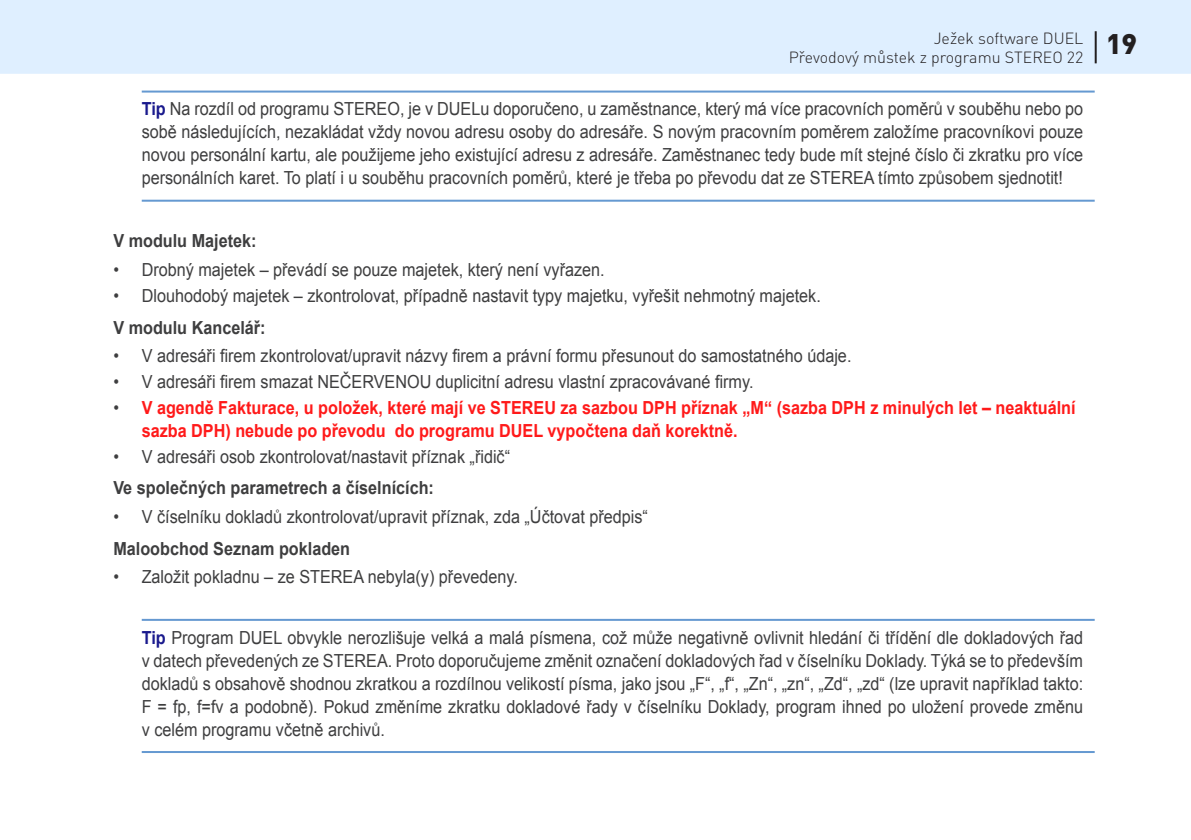
<style>
.page{position:relative;width:1191px;height:840px;background:#fff}
.page>*{position:absolute;margin:0;border:0;box-sizing:border-box;transform-origin:0 0}
.t1{font:900 28px "DINCE";color:#231f20}
.Normal_-_upozornění{font:18px/23px "Arial";color:#3e3e3f;text-align:justify;scale:.9 1}
.Normal_-_odraz{font:18px "Arial";color:#3e3e3f;scale:.9 1}
.Normal_-_odraz-2{font:700 18px/23px "Arial";color:#ff1a1a;scale:.9 1}
.t2{font:700 18px "Arial";color:#3e3e3f;scale:.9 1}
.t3{font:300 16px "DINCE";color:#231f20}
.s1{font-weight:700;color:#1a1a8d}
.s2{font-weight:400;color:#3e3e3f}
</style>
<div class="page">
<div style="left:0;top:0;width:1191px;height:74px;background:#dfefff"></div>
<hr style="left:1094px;top:31px;width:2px;height:32px;background:#231f20">
<hr style="left:142px;top:90px;width:952px;height:2px;background:#6599d1">
<hr style="left:142px;top:199px;width:952px;height:2px;background:#6599d1">
<hr style="left:142px;top:618px;width:952px;height:2px;background:#6599d1">
<hr style="left:142px;top:750px;width:952px;height:2px;background:#6599d1">
<p class="t3" style="left:933px;top:28px;width:151px">Ježek software DUEL</p>
<p class="t3" style="left:788px;top:47px;width:296px">Převodový můstek z programu STEREO 22</p>
<p class="Normal_-_upozornění" style="left:142px;top:97px;width:1047px"><span class="s1">Tip</span> Na rozdíl od programu STEREO, je v DUELu doporučeno, u zaměstnance, který má více pracovních poměrů v souběhu nebo po sobě následujících, nezakládat vždy novou adresu osoby do adresáře. S novým pracovním poměrem založíme pracovníkovi pouze novou personální kartu, ale použijeme jeho existující adresu z adresáře. Zaměstnanec tedy bude mít stejné číslo či zkratku pro více personálních karet. To platí i u souběhu pracovních poměrů, které je třeba po převodu dat ze STEREA tímto způsobem sjednotit!</p>
<p class="t2" style="left:113px;top:228px;width:161px">V modulu Majetek:</p>
<p class="Normal_-_odraz" style="left:113px;top:257px;width:547px">• Drobný majetek – převádí se pouze majetek, který není vyřazen.</p>
<p class="Normal_-_odraz" style="left:113px;top:283px;width:787px">• Dlouhodobý majetek – zkontrolovat, případně nastavit typy majetku, vyřešit nehmotný majetek.</p>
<p class="t2" style="left:113px;top:314px;width:171px">V modulu Kancelář:</p>
<p class="Normal_-_odraz" style="left:113px;top:343px;width:821px">• V adresáři firem zkontrolovat/upravit názvy firem a právní formu přesunout do samostatného údaje.</p>
<p class="Normal_-_odraz" style="left:113px;top:369px;width:713px">• V adresáři firem smazat NEČERVENOU duplicitní adresu vlastní zpracovávané firmy.</p>
<p class="Normal_-_odraz-2" style="left:142px;top:396px;width:1039px;text-indent:-28px"><span class="s2">•</span> V agendě Fakturace, u položek, které mají ve STEREU za sazbou DPH příznak „M“ (sazba DPH z minulých let – neaktuální sazba DPH) nebude po převodu do programu DUEL vypočtena daň korektně.</p>
<p class="Normal_-_odraz" style="left:113px;top:444px;width:442px">• V adresáři osob zkontrolovat/nastavit příznak „řidič“</p>
<p class="t2" style="left:113px;top:475px;width:358px">Ve společných parametrech a číselnících:</p>
<p class="Normal_-_odraz" style="left:113px;top:504px;width:595px">• V číselníku dokladů zkontrolovat/upravit příznak, zda „Účtovat předpis“</p>
<p class="t2" style="left:113px;top:535px;width:265px">Maloobchod Seznam pokladen</p>
<p class="Normal_-_odraz" style="left:113px;top:564px;width:451px">• Založit pokladnu – ze STEREA nebyla(y) převedeny.</p>
<p class="Normal_-_upozornění" style="left:142px;top:625px;width:1047px"><span class="s1">Tip</span> Program DUEL obvykle nerozlišuje velká a malá písmena, což může negativně ovlivnit hledání či třídění dle dokladových řad v datech převedených ze STEREA. Proto doporučujeme změnit označení dokladových řad v číselníku Doklady. Týká se to především dokladů s obsahově shodnou zkratkou a rozdílnou velikostí písma, jako jsou „F“, „f“, „Zn“, „zn“, „Zd“, „zd“ (lze upravit například takto:<br>F = fp, f=fv a podobně). Pokud změníme zkratku dokladové řady v číselníku Doklady, program ihned po uložení provede změnu v celém programu včetně archivů.</p>
<p class="t1" style="left:1106px;top:25px;width:33px">19</p>
</div>
